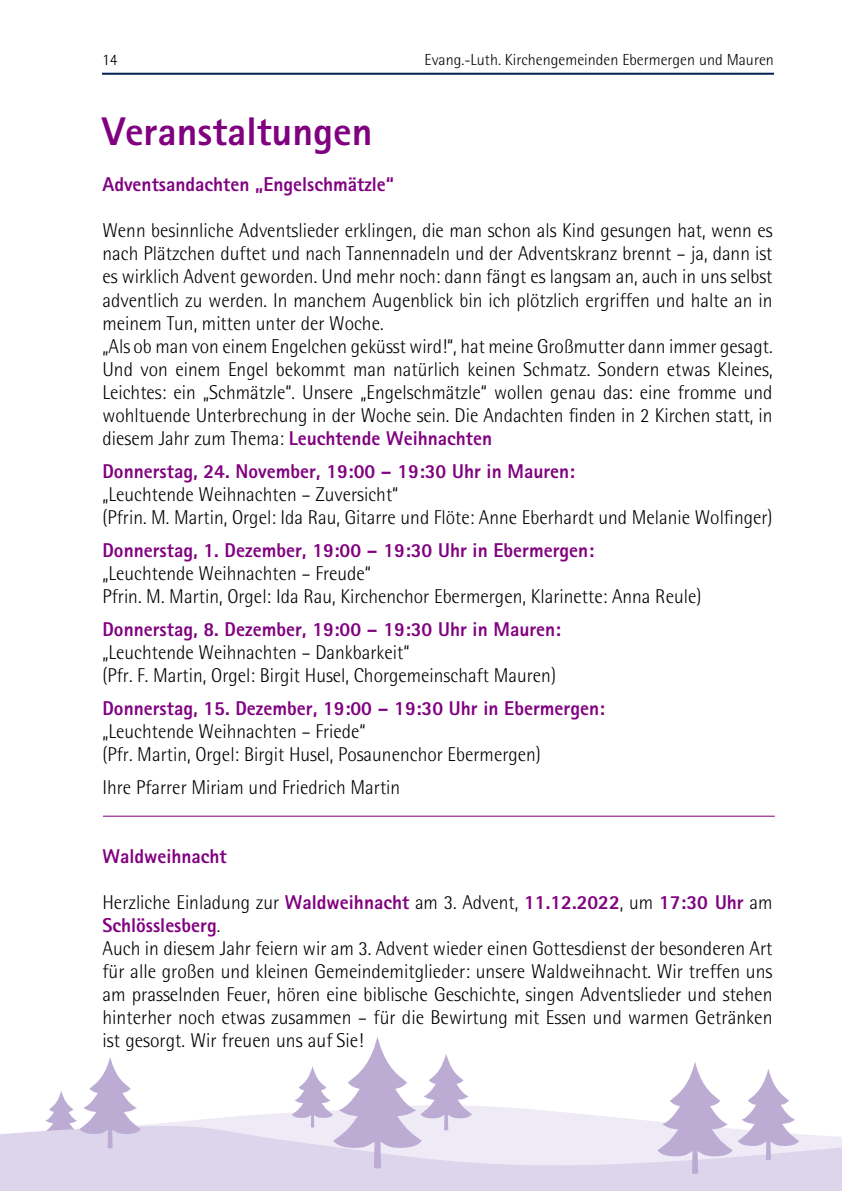
<style>
.page{position:relative;width:842px;height:1191px;background:#fff}
.page>*{position:absolute;margin:0;border:0;box-sizing:border-box;transform-origin:0 0}
.t1{font:800 40px "Rotis Sans Serif";color:#800080}
.t2{font:300 20px/23px "Rotis Semi Sans";color:#000}
.t3{font:800 20px/33px "Rotis Sans Serif";color:#800080}
.t4{font:300 16px "Rotis Semi Sans";color:#000}
.s1{font-family:"Rotis Semi Sans";font-weight:300;color:#000}
.s2{font-family:"Rotis Sans Serif";font-weight:800;color:#800080}
</style>
<div class="page">
<hr style="left:102px;top:73px;width:672px;height:2px;background:#00204d">
<hr style="left:103px;top:815px;width:672px;height:1px;background:#800080">
<svg style="left:179px;top:1106px;width:478px;height:16px"></svg>
<svg style="left:0;top:1122px;width:842px;height:69px;background:#e1dbee"></svg>
<svg style="left:657px;top:1062px;width:142px;height:112px"></svg>
<svg style="left:43px;top:1057px;width:98px;height:91px"></svg>
<svg style="left:292px;top:1037px;width:180px;height:131px"></svg>
<p class="t4" style="left:102px;top:50px;width:17px">14</p>
<p class="t4" style="left:425px;top:50px;width:351px">Evang.-Luth. Kirchengemeinden Ebermergen und Mauren</p>
<h1 class="t1" style="left:102px;top:106px;width:272px">Veranstaltungen</h1>
<p class="t3" style="left:102px;top:168px;width:293px">Adventsandachten „Engelschmätzle“</p>
<p class="t2" style="left:102px;top:219px;width:672px">Wenn besinnliche Adventslieder erklingen, die man schon als Kind gesungen hat, wenn es nach Plätzchen duftet und nach Tannennadeln und der Adventskranz brennt – ja, dann ist es wirklich Advent geworden. Und mehr noch: dann fängt es langsam an, auch in uns selbst adventlich zu werden. In manchem Augenblick bin ich plötzlich ergriffen und halte an in meinem Tun, mitten unter der Woche.<br>„Als ob man von einem Engelchen geküsst wird!“, hat meine Großmutter dann immer gesagt.<br>Und von einem Engel bekommt man natürlich keinen Schmatz. Sondern etwas Kleines, Leichtes: ein „Schmätzle“. Unsere „Engelschmätzle“ wollen genau das: eine fromme und wohltuende Unterbrechung in der Woche sein. Die Andachten finden in 2 Kirchen statt, in</p>
<p class="t3" style="left:102px;top:421px;width:474px"><span class="s1">diesem Jahr zum Thema:</span> Leuchtende Weihnachten<br>Donnerstag, 24. November, 19:00 – 19:30 Uhr in Mauren:</p>
<p class="t2" style="left:102px;top:482px;width:672px">„Leuchtende Weihnachten – Zuversicht“<br>(Pfrin. M. Martin, Orgel: Ida Rau, Gitarre und Flöte: Anne Eberhardt und Melanie Wolfinger)</p>
<p class="t3" style="left:102px;top:533px;width:493px">Donnerstag, 1. Dezember, 19:00 – 19:30 Uhr in Ebermergen:</p>
<p class="t2" style="left:102px;top:561px;width:600px">„Leuchtende Weihnachten – Freude“<br>Pfrin. M. Martin, Orgel: Ida Rau, Kirchenchor Ebermergen, Klarinette: Anna Reule)</p>
<p class="t3" style="left:102px;top:612px;width:460px">Donnerstag, 8. Dezember, 19:00 – 19:30 Uhr in Mauren:</p>
<p class="t2" style="left:102px;top:640px;width:455px">„Leuchtende Weihnachten – Dankbarkeit“<br>(Pfr. F. Martin, Orgel: Birgit Husel, Chorgemeinschaft Mauren)</p>
<p class="t3" style="left:102px;top:691px;width:504px">Donnerstag, 15. Dezember, 19:00 – 19:30 Uhr in Ebermergen:</p>
<p class="t2" style="left:102px;top:719px;width:440px">„Leuchtende Weihnachten – Friede“<br>(Pfr. Martin, Orgel: Birgit Husel, Posaunenchor Ebermergen)</p>
<p class="t2" style="left:102px;top:775px;width:299px">Ihre Pfarrer Miriam und Friedrich Martin</p>
<p class="t3" style="left:102px;top:839px;width:126px">Waldweihnacht</p>
<p class="t2" style="left:102px;top:890px;width:671px">Herzliche Einladung zur <span class="s2">Waldweihnacht</span> am 3. Advent, <span class="s2">11.12.2022</span>, um <span class="s2">17:30 Uhr</span> am</p>
<p class="t3" style="left:102px;top:908px;width:119px">Schlösslesberg<span class="s1">.</span></p>
<p class="t2" style="left:102px;top:936px;width:672px;text-align:justify">Auch in diesem Jahr feiern wir am 3. Advent wieder einen Gottesdienst der besonderen Art für alle großen und kleinen Gemeindemitglieder: unsere Waldweihnacht. Wir treffen uns am prasselnden Feuer, hören eine biblische Geschichte, singen Adventslieder und stehen hinterher noch etwas zusammen – für die Bewirtung mit Essen und warmen Getränken ist gesorgt. Wir freuen uns auf Sie!</p>
</div>
